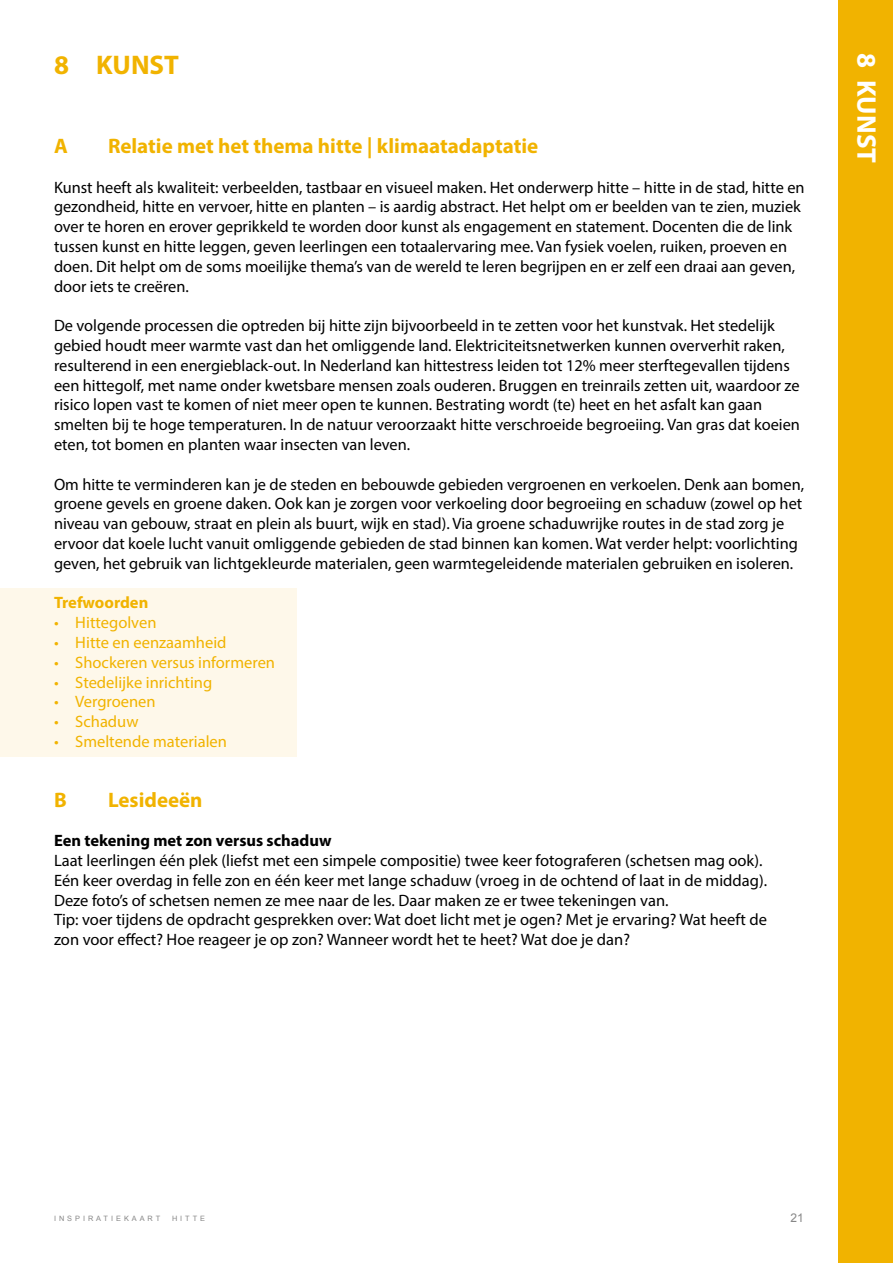
<style>
.page{position:relative;width:893px;height:1263px;background:#fff}
.page>*{position:absolute;margin:0;border:0;box-sizing:border-box;transform-origin:0 0}
.t1{font:700 27px "Myriad Pro";color:#f1b300}
.t2{font:700 27px "Myriad Pro";color:#fff}
.t3{font:700 21px "Myriad Pro";color:#f1b300}
.t4{font:16.5px/19.8px "Myriad Pro";color:#000}
.t5{font:16.5px "Myriad Pro";color:#f1b300}
.t6{font:700 16.5px "Myriad Pro";color:#000}
.t7{font:700 16.5px "Myriad Pro";color:#f1b300}
.t8{font:12px "Arial";color:#878787}
.t9{font:7.35px "Arial";letter-spacing:.405em;color:#878787}
</style>
<div class="page">
<div style="left:0;top:589px;width:296px;height:168px;background:#fef8ea"></div>
<div style="left:839px;top:0;width:54px;height:1263px;background:#f1b300"></div>
<h1 class="t1" style="left:54px;top:47px;width:127px">8 KUNST</h1>
<p class="t3" style="left:54px;top:132px;width:15px">A</p>
<p class="t3" style="left:108px;top:132px;width:432px">Relatie met het thema hitte | klimaatadaptatie</p>
<p class="t4" style="left:54px;top:177px;width:752px">Kunst heeft als kwaliteit: verbeelden, tastbaar en visueel maken. Het onderwerp hitte – hitte in de stad, hitte en gezondheid, hitte en vervoer, hitte en planten – is aardig abstract. Het helpt om er beelden van te zien, muziek over te horen en erover geprikkeld te worden door kunst als engagement en statement. Docenten die de link tussen kunst en hitte leggen, geven leerlingen een totaalervaring mee. Van fysiek voelen, ruiken, proeven en doen. Dit helpt om de soms moeilijke thema’s van de wereld te leren begrijpen en er zelf een draai aan geven, door iets te creëren.</p>
<p class="t4" style="left:54px;top:316px;width:747px">De volgende processen die optreden bij hitte zijn bijvoorbeeld in te zetten voor het kunstvak. Het stedelijk gebied houdt meer warmte vast dan het omliggende land. Elektriciteitsnetwerken kunnen oververhit raken, resulterend in een energieblack-out. In Nederland kan hittestress leiden tot 12% meer sterftegevallen tijdens een hittegolf, met name onder kwetsbare mensen zoals ouderen. Bruggen en treinrails zetten uit, waardoor ze risico lopen vast te komen of niet meer open te kunnen. Bestrating wordt (te) heet en het asfalt kan gaan smelten bij te hoge temperaturen. In de natuur veroorzaakt hitte verschroeide begroeiing. Van gras dat koeien eten, tot bomen en planten waar insecten van leven.</p>
<p class="t4" style="left:54px;top:474px;width:752px">Om hitte te verminderen kan je de steden en bebouwde gebieden vergroenen en verkoelen. Denk aan bomen, groene gevels en groene daken. Ook kan je zorgen voor verkoeling door begroeiing en schaduw (zowel op het niveau van gebouw, straat en plein als buurt, wijk en stad). Via groene schaduwrijke routes in de stad zorg je ervoor dat koele lucht vanuit omliggende gebieden de stad binnen kan komen. Wat verder helpt: voorlichting geven, het gebruik van lichtgekleurde materialen, geen warmtegeleidende materialen gebruiken en isoleren.</p>
<p class="t7" style="left:54px;top:592px;width:96px">Trefwoorden</p>
<p class="t5" style="left:54px;top:612px;width:104px">• Hittegolven</p>
<p class="t5" style="left:54px;top:632px;width:174px">• Hitte en eenzaamheid</p>
<p class="t5" style="left:54px;top:652px;width:223px">• Shockeren versus informeren</p>
<p class="t5" style="left:54px;top:672px;width:160px">• Stedelijke inrichting</p>
<p class="t5" style="left:54px;top:692px;width:103px">• Vergroenen</p>
<p class="t5" style="left:54px;top:711px;width:86px">• Schaduw</p>
<p class="t5" style="left:54px;top:731px;width:175px">• Smeltende materialen</p>
<p class="t3" style="left:54px;top:786px;width:14px">B</p>
<p class="t3" style="left:108px;top:786px;width:96px">Lesideeën</p>
<p class="t6" style="left:54px;top:830px;width:279px">Een tekening met zon versus schaduw</p>
<p class="t4" style="left:54px;top:850px;width:715px">Laat leerlingen één plek (liefst met een simpele compositie) twee keer fotograferen (schetsen mag ook).<br>Eén keer overdag in felle zon en één keer met lange schaduw (vroeg in de ochtend of laat in de middag).<br>Deze foto’s of schetsen nemen ze mee naar de les. Daar maken ze er twee tekeningen van.<br>Tip: voer tijdens de opdracht gesprekken over: Wat doet licht met je ogen? Met je ervaring? Wat heeft de zon voor effect? Hoe reageer je op zon? Wanneer wordt het te heet? Wat doe je dan?</p>
<h1 class="t2" style="left:884px;top:53px;width:111px;rotate:90deg">8 KUNST</h1>
<p class="t9" style="left:54px;top:1213px;width:108px">INSPIRATIEKAART</p>
<p class="t9" style="left:172px;top:1213px;width:35px">HITTE</p>
<p class="t8" style="left:790px;top:1210px;width:15px">21</p>
</div>
